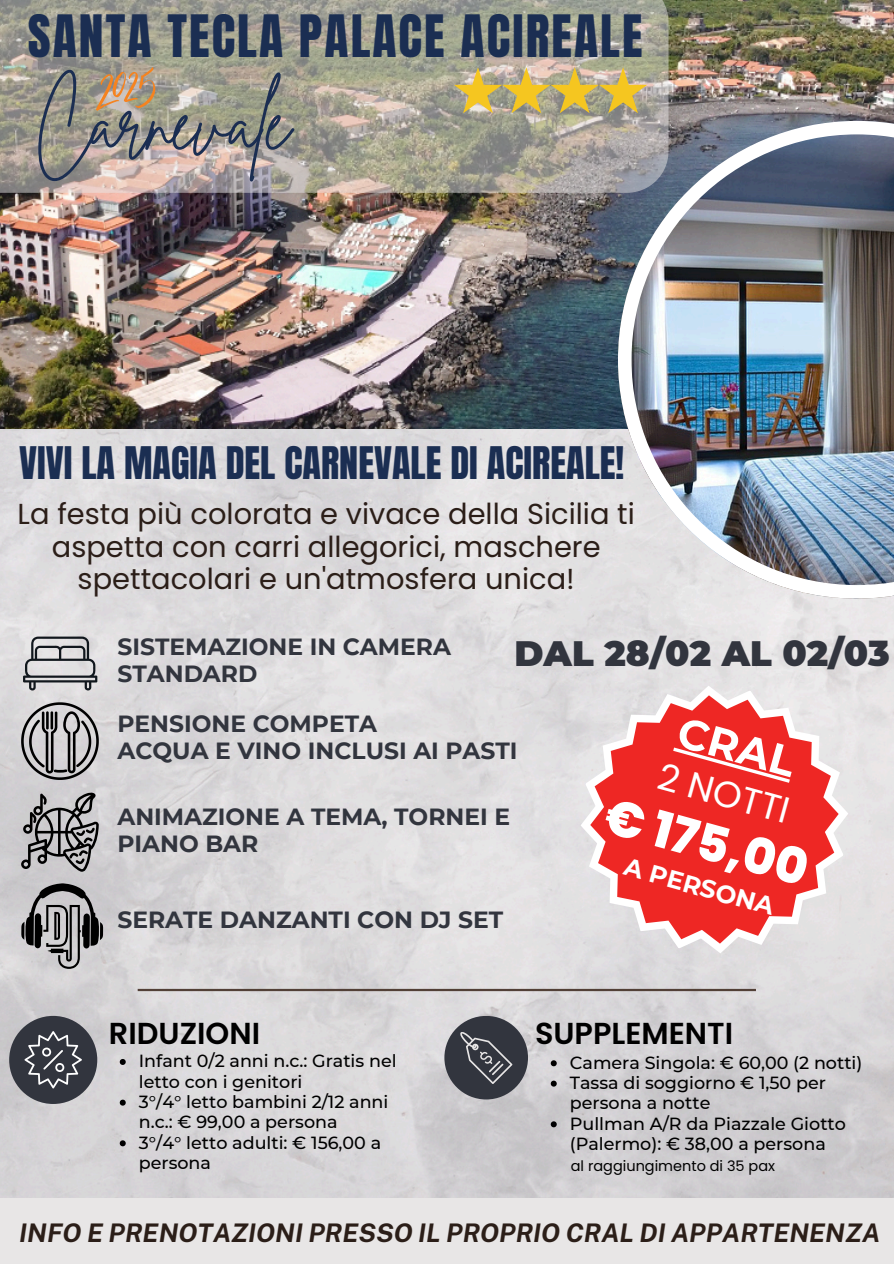
<style>
.page{position:relative;width:894px;height:1264px;background:#fff}
.page>*{position:absolute;margin:0;border:0;box-sizing:border-box;transform-origin:0 0}
.t1{font:76.95px "Brittany Signature";letter-spacing:-.02em;color:#1b2e52}
.t2{font:800 49.8px "Poppins";color:#fff}
.t3{font:49.65px "Anton";letter-spacing:.04em;color:#1b2e52}
.t4{font:700 42.3px "Montserrat";color:#fff}
.t5{font:38.25px "Anton";color:#1b2e52}
.t6{font:36.75px "Poppins";color:#fff}
.t7{font:900 35.25px "Montserrat";color:#32353e}
.t8{font:600 30.3px "Poppins";color:#000}
.t9{font:28.95px/32.8px "Poppins";color:#2b1e18;text-align:center}
.t10{font:italic 700 25.65px "Public Sans";color:#2b1e18}
.t11{font:700 24.75px "Montserrat";color:#fff}
.t12{font:700 23.4px/27px "Montserrat";color:#32353e}
.t13{font:500 17.55px/20.4px "Montserrat";color:#000}
.t14{font:14.4px "Poppins";color:#000}
</style>
<div class="page">
<img style="left:0;top:428px;width:893px;height:770px">
<img style="left:0;top:0;width:893px;height:428px">
<div style="left:0;top:1198px;width:893px;height:65px;background:#e8e6e6"></div>
<img style="left:617px;top:121px;width:276px;height:477px">
<hr style="left:138px;top:988px;width:617px;height:3px;background:#524037">
<svg style="left:0;top:0;width:668px;height:193px;background:#a6a295"></svg>
<svg style="left:453px;top:67px;width:194px;height:46px;background:#c5b272"></svg>
<svg style="left:96px;top:67px;width:59px;height:44px;background:#b99d80"></svg>
<svg style="left:549px;top:654px;width:330px;height:330px;background:#e0dee0"></svg>
<svg style="left:561px;top:666px;width:306px;height:306px;background:#e99191"></svg>
<div style="left:444px;top:1015px;width:84px;height:84px;background:#32353e;border-radius:50%"></div>
<svg style="left:460px;top:1032px;width:52px;height:51px"></svg>
<div style="left:9px;top:1015px;width:88px;height:88px;background:#32353e;border-radius:50%"></div>
<svg style="left:24px;top:1031px;width:58px;height:57px"></svg>
<svg style="left:21px;top:702px;width:78px;height:78px;background:#9b9a9c"></svg>
<svg style="left:21px;top:791px;width:78px;height:80px;background:#908e90"></svg>
<svg style="left:21px;top:883px;width:82px;height:85px;background:#8c8a8c"></svg>
<svg style="left:23px;top:636px;width:74px;height:54px;background:#acadaf"></svg>
<svg style="left:550px;top:1060px;width:6px;height:6px"></svg>
<svg style="left:550px;top:1080px;width:6px;height:6px"></svg>
<svg style="left:550px;top:1121px;width:6px;height:6px"></svg>
<svg style="left:120px;top:1058px;width:6px;height:6px"></svg>
<svg style="left:120px;top:1099px;width:6px;height:6px"></svg>
<svg style="left:120px;top:1140px;width:6px;height:6px"></svg>
<svg style="left:673px;top:747px;width:116px;height:35px;background:#ef3c39"></svg>
<h5 class="t3" style="left:28px;top:1px;width:616px">SANTA TECLA PALACE ACIREALE</h5>
<p class="t1" style="left:34px;top:72px;width:257px">Carnevale</p>
<p class="t5" style="left:19px;top:436px;width:606px">VIVI LA MAGIA DEL CARNEVALE DI ACIREALE!</p>
<p class="t9" style="left:18px;top:497px;width:618px">La festa più colorata e vivace della Sicilia ti aspetta con carri allegorici, maschere spettacolari e un'atmosfera unica!</p>
<p class="t12" style="left:117px;top:632px;width:335px">SISTEMAZIONE IN CAMERA<br>STANDARD</p>
<p class="t7" style="left:514px;top:632px;width:377px">DAL 28/02 AL 02/03</p>
<h2 class="t12" style="left:117px;top:710px;width:261px">PENSIONE COMPETA</h2>
<p class="t12" style="left:117px;top:737px;width:401px">ACQUA E VINO INCLUSI AI PASTI</p>
<p class="t12" style="left:117px;top:802px;width:394px">ANIMAZIONE A TEMA, TORNEI E<br>PIANO BAR</p>
<p class="t12" style="left:117px;top:905px;width:387px">SERATE DANZANTI CON DJ SET</p>
<p class="t4" style="left:685px;top:706px;width:122px;rotate:15deg">CRAL</p>
<h1 class="t6" style="left:665px;top:751px;width:136px;rotate:15deg">2 NOTTI</h1>
<h3 class="t2" style="left:614px;top:781px;width:210px;rotate:15deg">€ 175,00</h3>
<p class="t11" style="left:628px;top:851px;width:156px;rotate:15deg">A PERSONA</p>
<h6 class="t8" style="left:109px;top:1012px;width:153px">RIDUZIONI</h6>
<p class="t13" style="left:139px;top:1050px;width:259px">Infant 0/2 anni n.c.: Gratis nel letto con i genitori</p>
<h4 class="t13" style="left:139px;top:1091px;width:251px">3°/4° letto bambini 2/12 anni n.c.: € 99,00 a persona</h4>
<p class="t13" style="left:139px;top:1132px;width:244px">3°/4° letto adulti: € 156,00 a persona</p>
<p class="t8" style="left:535px;top:1012px;width:199px">SUPPLEMENTI</p>
<p class="t13" style="left:569px;top:1052px;width:294px">Camera Singola: € 60,00 (2 notti)</p>
<p class="t13" style="left:569px;top:1072px;width:257px">Tassa di soggiorno € 1,50 per persona a notte</p>
<p class="t13" style="left:569px;top:1113px;width:277px">Pullman A/R da Piazzale Giotto (Palermo): € 38,00 a persona</p>
<p class="t14" style="left:570px;top:1155px;width:206px">al raggiungimento di 35 pax</p>
<p class="t10" style="left:19px;top:1217px;width:862px">INFO E PRENOTAZIONI PRESSO IL PROPRIO CRAL DI APPARTENENZA</p>
</div>
